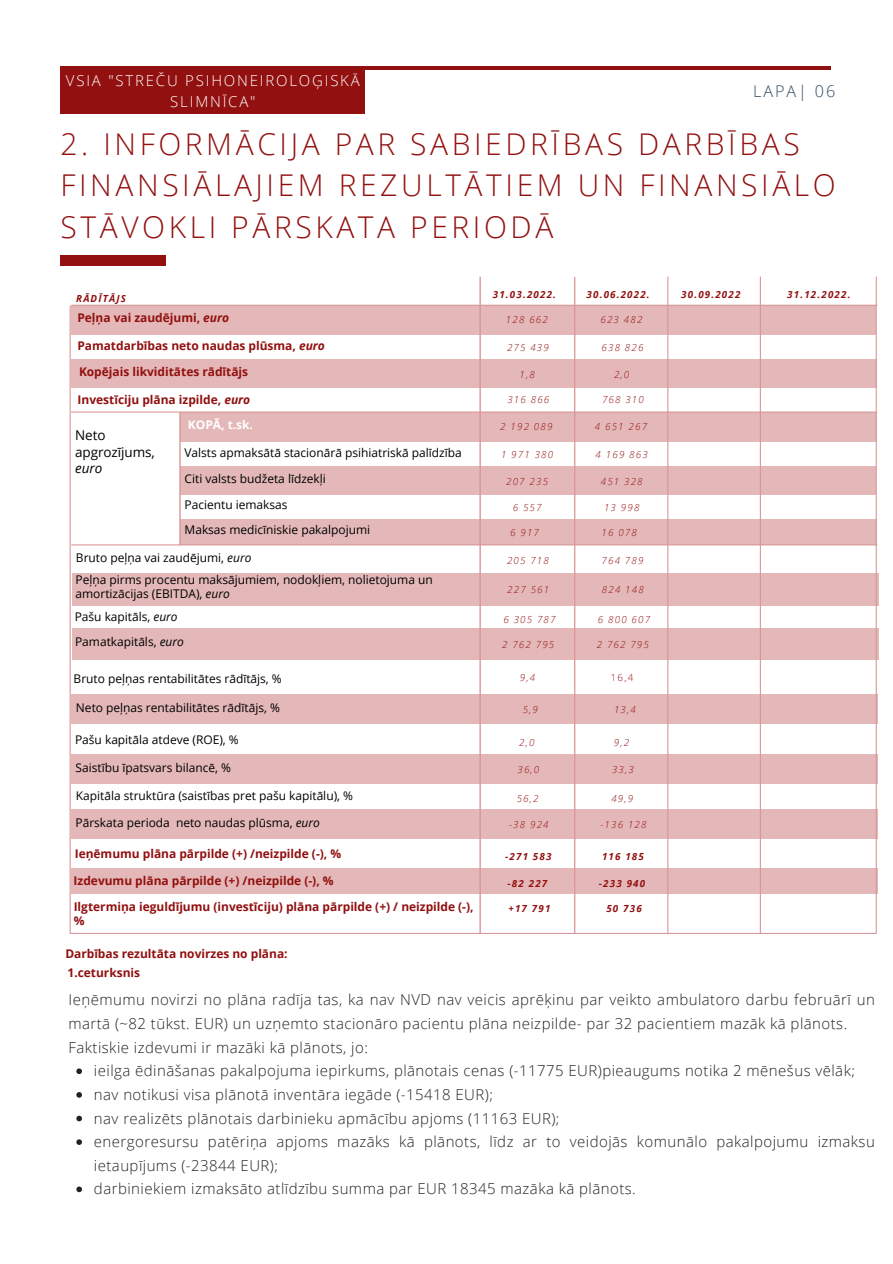
<style>
.page{position:relative;width:893px;height:1264px;background:#fff}
.page>*{position:absolute;margin:0;border:0;box-sizing:border-box;transform-origin:0 0}
.t1{font:300 30px/41.5px "Open Sans";letter-spacing:.12em;color:#921010}
.t2{font:300 16.2px "Open Sans";letter-spacing:.12em;color:#364d62}
.t3{font:300 15px/23.5px "Open Sans";letter-spacing:.03em;color:#222}
.t4{font:300 15px/20.4px "Open Sans";letter-spacing:.12em;color:#fff;text-align:center}
.t5{font:13.5px/16.2px "Open Sans";letter-spacing:-.005em;color:#000}
.t6{font:italic 13.5px "Open Sans";color:#000}
.t7{font:12px/14.1px "Open Sans";color:#000}
.t8{font:700 12px/25.3px "Open Sans";color:#921010;text-align:right}
.t9{font:italic 300 9.75px "Open Sans";letter-spacing:.12em;color:#921010}
.t10{font:italic 700 9.75px "Open Sans";letter-spacing:.12em;color:#921010}
.t11{font:300 9.75px "Open Sans";color:#921010}
.s1{font-style:italic}
.s2{color:#fff}
</style>
<div class="page">
<hr style="left:60px;top:66px;width:770px;height:4px;background:#921010">
<div style="left:60px;top:66px;width:305px;height:47px;background:#921010"></div>
<div style="left:60px;top:255px;width:106px;height:10px;background:#921010"></div>
<svg style="left:70px;top:276px;width:807px;height:658px"></svg>
<svg style="left:76px;top:1068px;width:6px;height:6px"></svg>
<svg style="left:76px;top:1092px;width:6px;height:5px"></svg>
<svg style="left:76px;top:1115px;width:6px;height:6px"></svg>
<svg style="left:76px;top:1139px;width:6px;height:5px"></svg>
<svg style="left:76px;top:1186px;width:6px;height:6px"></svg>
<p class="t4" style="left:66px;top:70px;width:295px">VSIA "STREČU PSIHONEIROLOĢISKĀ<br>SLIMNĪCA"</p>
<p class="t2" style="left:753px;top:80px;width:84px">LAPA| 06</p>
<h1 class="t1" style="left:60px;top:122px;width:776px">2. INFORMĀCIJA PAR SABIEDRĪBAS DARBĪBAS<br>FINANSIĀLAJIEM REZULTĀTIEM UN FINANSIĀLO<br>STĀVOKLI PĀRSKATA PERIODĀ</h1>
<p class="t10" style="left:76px;top:291px;width:51px">RĀDĪTĀJS</p>
<p class="t8" style="left:77px;top:305px;width:153px">Peļņa vai zaudējumi, <span class="s1">euro</span></p>
<p class="t8" style="left:77px;top:332px;width:249px">Pamatdarbības neto naudas plūsma, <span class="s1">euro</span></p>
<p class="t8" style="left:79px;top:358px;width:171px">Kopējais likviditātes rādītājs</p>
<p class="t8" style="left:78px;top:386px;width:177px">Investīciju plāna izpilde, <span class="s1">euro<br></span><span class="s2">KOPĀ, t.sk.</span></p>
<p class="t5" style="left:75px;top:427px;width:81px">Neto apgrozījums,</p>
<p class="t6" style="left:75px;top:458px;width:29px">euro</p>
<p class="t7" style="left:184px;top:445px;width:279px">Valsts apmaksātā stacionārā psihiatriskā palīdzība</p>
<p class="t7" style="left:184px;top:471px;width:143px">Citi valsts budžeta līdzekļi</p>
<p class="t7" style="left:184px;top:522px;width:187px">Maksas medicīniskie pakalpojumi</p>
<p class="t7" style="left:184px;top:498px;width:104px">Pacientu iemaksas</p>
<p class="t10" style="left:493px;top:287px;width:65px">31.03.2022.</p>
<p class="t10" style="left:586px;top:287px;width:65px">30.06.2022.</p>
<p class="t10" style="left:681px;top:287px;width:61px">30.09.2022</p>
<p class="t10" style="left:787px;top:287px;width:65px">31.12.2022.</p>
<p class="t9" style="left:506px;top:312px;width:43px">128 662</p>
<p class="t9" style="left:507px;top:341px;width:43px">275 439</p>
<p class="t9" style="left:519px;top:367px;width:17px">1,8</p>
<p class="t9" style="left:507px;top:393px;width:43px">316 866</p>
<p class="t9" style="left:500px;top:419px;width:54px">2 192 089</p>
<p class="t9" style="left:501px;top:448px;width:54px">1 971 380</p>
<p class="t9" style="left:506px;top:474px;width:43px">207 235</p>
<p class="t9" style="left:512px;top:500px;width:30px">6 557</p>
<p class="t9" style="left:510px;top:525px;width:30px">6 917</p>
<p class="t9" style="left:600px;top:312px;width:43px">623 482</p>
<p class="t9" style="left:601px;top:340px;width:43px">638 826</p>
<p class="t9" style="left:614px;top:367px;width:17px">2,0</p>
<p class="t9" style="left:602px;top:393px;width:43px">768 310</p>
<p class="t9" style="left:595px;top:419px;width:54px">4 651 267</p>
<p class="t9" style="left:595px;top:448px;width:54px">4 169 863</p>
<p class="t9" style="left:600px;top:474px;width:43px">451 328</p>
<p class="t9" style="left:604px;top:500px;width:37px">13 998</p>
<p class="t9" style="left:601px;top:525px;width:37px">16 078</p>
<p class="t7" style="left:76px;top:550px;width:177px">Bruto peļņa vai zaudējumi, <span class="s1">euro</span></p>
<p class="t9" style="left:507px;top:553px;width:43px">205 718</p>
<p class="t9" style="left:507px;top:582px;width:43px">227 561</p>
<p class="t7" style="left:76px;top:572px;width:358px">Peļņa pirms procentu maksājumiem, nodokļiem, nolietojuma un amortizācijas (EBITDA), <span class="s1">euro</span></p>
<p class="t7" style="left:75px;top:609px;width:104px">Pašu kapitāls, <span class="s1">euro</span></p>
<p class="t9" style="left:503px;top:612px;width:54px">6 305 787</p>
<p class="t9" style="left:502px;top:638px;width:54px">2 762 795</p>
<p class="t9" style="left:520px;top:671px;width:17px">9,4</p>
<p class="t9" style="left:522px;top:702px;width:17px">5,9</p>
<p class="t9" style="left:519px;top:735px;width:17px">2,0</p>
<p class="t9" style="left:517px;top:763px;width:23px">36,0</p>
<p class="t9" style="left:516px;top:791px;width:23px">56,2</p>
<p class="t9" style="left:509px;top:817px;width:41px">-38 924</p>
<p class="t10" style="left:505px;top:849px;width:48px">-271 583</p>
<p class="t10" style="left:507px;top:876px;width:41px">-82 227</p>
<p class="t7" style="left:75px;top:634px;width:110px">Pamatkapitāls, <span class="s1">euro</span></p>
<p class="t7" style="left:74px;top:671px;width:210px">Bruto peļņas rentabilitātes rādītājs, %</p>
<p class="t7" style="left:76px;top:700px;width:205px">Neto peļņas rentabilitātes rādītājs, %</p>
<p class="t7" style="left:75px;top:732px;width:165px">Pašu kapitāla atdeve (ROE), %</p>
<p class="t7" style="left:76px;top:760px;width:157px">Saistību īpatsvars bilancē, %</p>
<p class="t7" style="left:76px;top:788px;width:278px">Kapitāla struktūra (saistības pret pašu kapitālu), %</p>
<p class="t7" style="left:76px;top:815px;width:246px">Pārskata perioda neto naudas plūsma, <span class="s1">euro</span></p>
<p class="t8" style="left:75px;top:840px;width:268px">Ieņēmumu plāna pārpilde (+) /neizpilde (-), %</p>
<p class="t8" style="left:74px;top:867px;width:261px">Izdevumu plāna pārpilde (+) /neizpilde (-), %</p>
<p class="t8" style="left:74px;top:893px;width:401px">Ilgtermiņa ieguldījumu (investīciju) plāna pārpilde (+) / neizpilde (-),</p>
<p class="t10" style="left:508px;top:901px;width:43px">+17 791</p>
<p class="t8" style="left:74px;top:908px;width:12px">%</p>
<p class="t8" style="left:65px;top:940px;width:224px">Darbības rezultāta novirzes no plāna:</p>
<p class="t8" style="left:68px;top:959px;width:74px">1.ceturksnis</p>
<p class="t9" style="left:601px;top:553px;width:43px">764 789</p>
<p class="t9" style="left:602px;top:582px;width:43px">824 148</p>
<p class="t9" style="left:598px;top:612px;width:54px">6 800 607</p>
<p class="t9" style="left:596px;top:638px;width:54px">2 762 795</p>
<p class="t11" style="left:611px;top:671px;width:24px">16,4</p>
<p class="t9" style="left:614px;top:702px;width:23px">13,4</p>
<p class="t9" style="left:613px;top:735px;width:17px">9,2</p>
<p class="t9" style="left:612px;top:763px;width:23px">33,3</p>
<p class="t9" style="left:611px;top:791px;width:23px">49,9</p>
<p class="t9" style="left:600px;top:817px;width:48px">-136 128</p>
<p class="t10" style="left:602px;top:849px;width:43px">116 185</p>
<p class="t10" style="left:599px;top:876px;width:48px">-233 940</p>
<p class="t10" style="left:606px;top:901px;width:37px">50 736</p>
<p class="t3" style="left:68px;top:987px;width:807px">Ieņēmumu novirzi no plāna radīja tas, ka nav NVD nav veicis aprēķinu par veikto ambulatoro darbu februārī un martā (~82 tūkst. EUR) un uzņemto stacionāro pacientu plāna neizpilde- par 32 pacientiem mazāk kā plānots.<br>Faktiskie izdevumi ir mazāki kā plānots, jo:</p>
<p class="t3" style="left:94px;top:1058px;width:782px">ieilga ēdināšanas pakalpojuma iepirkums, plānotais cenas (-11775 EUR)pieaugums notika 2 mēnešus vēlāk; nav notikusi visa plānotā inventāra iegāde (-15418 EUR);<br>nav realizēts plānotais darbinieku apmācību apjoms (11163 EUR);<br>energoresursu patēriņa apjoms mazāks kā plānots, līdz ar to veidojās komunālo pakalpojumu izmaksu ietaupījums (-23844 EUR);<br>darbiniekiem izmaksāto atlīdzību summa par EUR 18345 mazāka kā plānots.</p>
</div>
